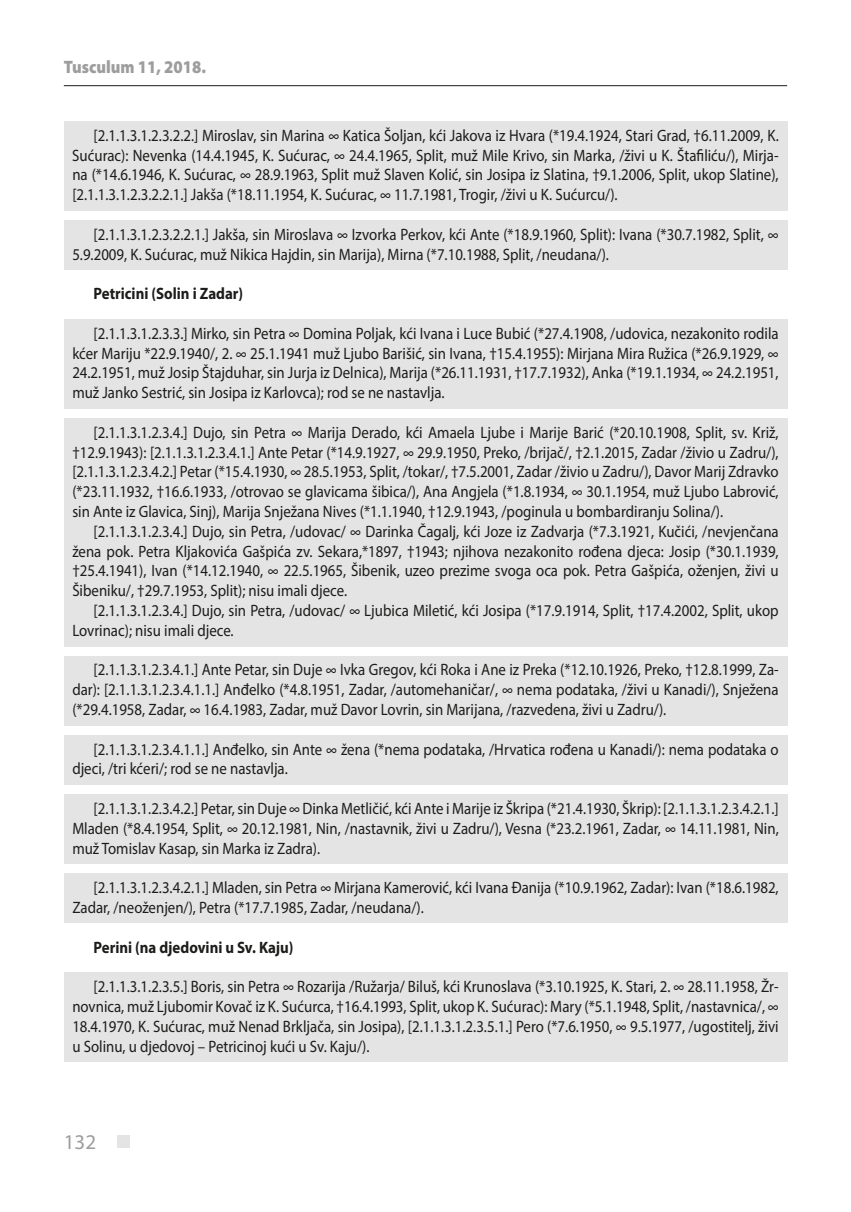
<style>
.page{position:relative;width:851px;height:1212px;background:#fff}
.page>*{position:absolute;margin:0;border:0;box-sizing:border-box;transform-origin:0 0}
.t1{font:21px "Myriad Pro";color:#9e9d9d}
.t2{font:900 18px "Myriad Pro";color:#9e9d9d;scale:.9 1}
.t3{font:16.5px/19.8px "Myriad Pro";color:#1c1c1b;text-align:justify;scale:.9 1}
.t4{font:700 16.5px "Myriad Pro";color:#1c1c1b;scale:.9 1}
</style>
<div class="page">
<hr style="left:64px;top:85px;width:723px;height:1px;background:#1c1c1b">
<div style="left:117px;top:1135px;width:13px;height:13px;background:#e4e4e4"></div>
<div style="left:64px;top:220px;width:723px;height:50px;background:#e4e4e4"></div>
<div style="left:64px;top:121px;width:723px;height:89px;background:#e4e4e4"></div>
<div style="left:64px;top:319px;width:723px;height:89px;background:#e4e4e4"></div>
<div style="left:64px;top:418px;width:723px;height:228px;background:#e4e4e4"></div>
<div style="left:64px;top:656px;width:723px;height:69px;background:#e4e4e4"></div>
<div style="left:64px;top:735px;width:723px;height:50px;background:#e4e4e4"></div>
<div style="left:64px;top:794px;width:723px;height:70px;background:#e4e4e4"></div>
<div style="left:64px;top:873px;width:723px;height:50px;background:#e4e4e4"></div>
<div style="left:64px;top:972px;width:723px;height:90px;background:#e4e4e4"></div>
<p class="t2" style="left:64px;top:57px;width:159px">Tusculum 11, 2018.</p>
<p class="t3" style="left:72px;top:125px;width:786px;text-indent:21px">[2.1.1.3.1.2.3.2.2.] Miroslav, sin Marina ∞ Katica Šoljan, kći Jakova iz Hvara (*19.4.1924, Stari Grad, †6.11.2009, K.<br>Sućurac): Nevenka (14.4.1945, K. Sućurac, ∞ 24.4.1965, Split, muž Mile Krivo, sin Marka, /živi u K. Štafiliću/), Mirja&shy;na (*14.6.1946, K. Sućurac, ∞ 28.9.1963, Split muž Slaven Kolić, sin Josipa iz Slatina, †9.1.2006, Split, ukop Slatine), [2.1.1.3.1.2.3.2.2.1.] Jakša (*18.11.1954, K. Sućurac, ∞ 11.7.1981, Trogir, /živi u K. Sućurcu/).</p>
<p class="t3" style="left:72px;top:224px;width:786px;text-indent:21px">[2.1.1.3.1.2.3.2.2.1.] Jakša, sin Miroslava ∞ Izvorka Perkov, kći Ante (*18.9.1960, Split): Ivana (*30.7.1982, Split, ∞<br>5.9.2009, K. Sućurac, muž Nikica Hajdin, sin Marija), Mirna (*7.10.1988, Split, /neudana/).</p>
<p class="t4" style="left:94px;top:283px;width:168px">Petricini (Solin i Zadar)</p>
<p class="t3" style="left:72px;top:323px;width:786px;text-indent:21px">[2.1.1.3.1.2.3.3.] Mirko, sin Petra ∞ Domina Poljak, kći Ivana i Luce Bubić (*27.4.1908, /udovica, nezakonito rodila kćer Mariju *22.9.1940/, 2. ∞ 25.1.1941 muž Ljubo Barišić, sin Ivana, †15.4.1955): Mirjana Mira Ružica (*26.9.1929, ∞ 24.2.1951, muž Josip Štajduhar, sin Jurja iz Delnica), Marija (*26.11.1931, †17.7.1932), Anka (*19.1.1934, ∞ 24.2.1951, muž Janko Sestrić, sin Josipa iz Karlovca); rod se ne nastavlja.</p>
<p class="t3" style="left:72px;top:422px;width:786px;text-indent:21px">[2.1.1.3.1.2.3.4.] Dujo, sin Petra ∞ Marija Derado, kći Amaela Ljube i Marije Barić (*20.10.1908, Split, sv. Križ, †12.9.1943): [2.1.1.3.1.2.3.4.1.] Ante Petar (*14.9.1927, ∞ 29.9.1950, Preko, /brijač/, †2.1.2015, Zadar /živio u Zadru/), [2.1.1.3.1.2.3.4.2.] Petar (*15.4.1930, ∞ 28.5.1953, Split, /tokar/, †7.5.2001, Zadar /živio u Zadru/), Davor Marij Zdravko (*23.11.1932, †16.6.1933, /otrovao se glavicama šibica/), Ana Angjela (*1.8.1934, ∞ 30.1.1954, muž Ljubo Labrović, sin Ante iz Glavica, Sinj), Marija Snježana Nives (*1.1.1940, †12.9.1943, /poginula u bombardiranju Solina/).</p>
<p class="t3" style="left:72px;top:521px;width:786px;text-indent:21px">[2.1.1.3.1.2.3.4.] Dujo, sin Petra, /udovac/ ∞ Darinka Čagalj, kći Joze iz Zadvarja (*7.3.1921, Kučići, /nevjenčana žena pok. Petra Kljakovića Gašpića zv. Sekara,*1897, †1943; njihova nezakonito rođena djeca: Josip (*30.1.1939, †25.4.1941), Ivan (*14.12.1940, ∞ 22.5.1965, Šibenik, uzeo prezime svoga oca pok. Petra Gašpića, oženjen, živi u Šibeniku/, †29.7.1953, Split); nisu imali djece.</p>
<p class="t3" style="left:72px;top:600px;width:786px;text-indent:21px">[2.1.1.3.1.2.3.4.] Dujo, sin Petra, /udovac/ ∞ Ljubica Miletić, kći Josipa (*17.9.1914, Split, †17.4.2002, Split, ukop<br>Lovrinac); nisu imali djece.</p>
<p class="t3" style="left:72px;top:660px;width:786px;text-indent:21px">[2.1.1.3.1.2.3.4.1.] Ante Petar, sin Duje ∞ Ivka Gregov, kći Roka i Ane iz Preka (*12.10.1926, Preko, †12.8.1999, Za&shy;dar): [2.1.1.3.1.2.3.4.1.1.] Anđelko (*4.8.1951, Zadar, /automehaničar/, ∞ nema podataka, /živi u Kanadi/), Snježena (*29.4.1958, Zadar, ∞ 16.4.1983, Zadar, muž Davor Lovrin, sin Marijana, /razvedena, živi u Zadru/).</p>
<p class="t3" style="left:72px;top:739px;width:786px;text-indent:21px">[2.1.1.3.1.2.3.4.1.1.] Anđelko, sin Ante ∞ žena (*nema podataka, /Hrvatica rođena u Kanadi/): nema podataka o djeci, /tri kćeri/; rod se ne nastavlja.</p>
<p class="t3" style="left:72px;top:798px;width:786px;text-indent:21px">[2.1.1.3.1.2.3.4.2.] Petar, sin Duje ∞ Dinka Metličić, kći Ante i Marije iz Škripa (*21.4.1930, Škrip): [2.1.1.3.1.2.3.4.2.1.] Mladen (*8.4.1954, Split, ∞ 20.12.1981, Nin, /nastavnik, živi u Zadru/), Vesna (*23.2.1961, Zadar, ∞ 14.11.1981, Nin, muž Tomislav Kasap, sin Marka iz Zadra).</p>
<p class="t3" style="left:72px;top:877px;width:786px;text-indent:21px">[2.1.1.3.1.2.3.4.2.1.] Mladen, sin Petra ∞ Mirjana Kamerović, kći Ivana Đanija (*10.9.1962, Zadar): Ivan (*18.6.1982,<br>Zadar, /neoženjen/), Petra (*17.7.1985, Zadar, /neudana/).</p>
<p class="t4" style="left:94px;top:936px;width:224px">Perini (na djedovini u Sv. Kaju)</p>
<p class="t3" style="left:72px;top:976px;width:786px;text-indent:21px">[2.1.1.3.1.2.3.5.] Boris, sin Petra ∞ Rozarija /Ružarja/ Biluš, kći Krunoslava (*3.10.1925, K. Stari, 2. ∞ 28.11.1958, Žr&shy;novnica, muž Ljubomir Kovač iz K. Sućurca, †16.4.1993, Split, ukop K. Sućurac): Mary (*5.1.1948, Split, /nastavnica/, ∞ 18.4.1970, K. Sućurac, muž Nenad Brkljača, sin Josipa), [2.1.1.3.1.2.3.5.1.] Pero (*7.6.1950, ∞ 9.5.1977, /ugostitelj, živi u Solinu, u djedovoj – Petricinoj kući u Sv. Kaju/).</p>
<p class="t1" style="left:64px;top:1128px;width:34px">132</p>
</div>
